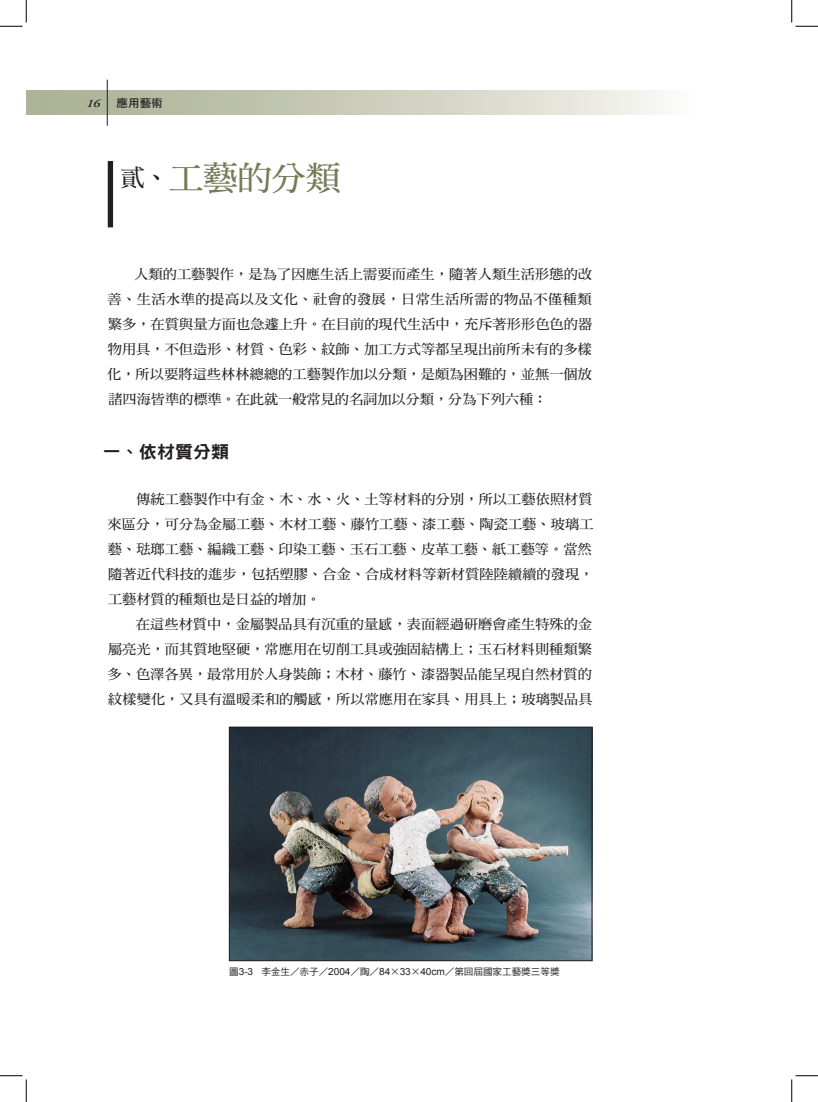
<style>
.page{position:relative;width:818px;height:1102px;background:#fff}
.page>*{position:absolute;margin:0;border:0;box-sizing:border-box;transform-origin:0 0}
.t1{font:33.75px "DF Ming Std W7";letter-spacing:-.015em;color:#737b57}
.t2{font:17.5px "DF Hei Std W9";color:#231f20}
.t3{font:13.75px/25px "DF Ming Std W7";letter-spacing:.005em;color:#231f20;text-align:justify}
.t4{font:11.25px "DF Hei Std W7";color:#231f20}
.t5{font:italic 600 11.25px "Adobe Garamond Pro";color:#231f20;scale:1.2 1}
.t6{font:9.38px "DF Hei Std W5";letter-spacing:-.01em;color:#231f20}
.s1{font-size:23.75px;color:#231f20}
.s2{font-family:"Arial";font-size:9.88px}
</style>
<div class="page">
<div style="left:26px;top:90px;width:668px;height:25px;background:linear-gradient(to right,#a5ab8c,#f6f5f1)"></div>
<hr style="left:107px;top:80px;width:1px;height:46px;background:#231f20">
<img style="left:231px;top:729px;width:359px;height:229px">
<div style="left:229px;top:727px;width:363px;height:233px;border:1px solid #231f20"></div>
<div style="left:108px;top:161px;width:5px;height:66px;background:#231f20"></div>
<svg style="left:0;top:0;width:27px;height:27px"></svg>
<svg style="left:0;top:1075px;width:27px;height:26px"></svg>
<svg style="left:791px;top:0;width:27px;height:27px"></svg>
<svg style="left:791px;top:1075px;width:27px;height:26px"></svg>
<p class="t5" style="left:87px;top:96px;width:13px">16</p>
<p class="t4" style="left:117px;top:97px;width:48px">應用藝術</p>
<h1 class="t1" style="left:120px;top:160px;width:222px"><span class="s1">貳、</span>工藝的分類</h1>
<p class="t3" style="left:107px;top:261px;width:487px;text-indent:27px">人類的工藝製作，是為了因應生活上需要而產生，隨著人類生活形態的改善、生活水準的提高以及文化、社會的發展，日常生活所需的物品不僅種類繁多，在質與量方面也急遽上升。在目前的現代生活中，充斥著形形色色的器物用具，不但造形、材質、色彩、紋飾、加工方式等都呈現出前所未有的多樣化，所以要將這些林林總總的工藝製作加以分類，是頗為困難的，並無一個放諸四海皆準的標準。在此就一般常見的名詞加以分類，分為下列六種：</p>
<p class="t2" style="left:103px;top:441px;width:128px">一、依材質分類</p>
<p class="t3" style="left:108px;top:486px;width:487px;text-align:left;text-indent:29px">傳統工藝製作中有金、木、水、火、土等材料的分別，所以工藝依照材質來區分，可分為金屬工藝、木材工藝、藤竹工藝、漆工藝、陶瓷工藝、玻璃工藝、琺瑯工藝、編織工藝、印染工藝、玉石工藝、皮革工藝、紙工藝等。當然隨著近代科技的進步，包括塑膠、合金、合成材料等新材質陸陸續續的發現，工藝材質的種類也是日益的增加。</p>
<p class="t3" style="left:108px;top:611px;width:487px;text-indent:28px">在這些材質中，金屬製品具有沉重的量感，表面經過研磨會產生特殊的金屬亮光，而其質地堅硬，常應用在切削工具或強固結構上；玉石材料則種類繁多、色澤各異，最常用於人身裝飾；木材、藤竹、漆器製品能呈現自然材質的紋樣變化，又具有溫暖柔和的觸感，所以常應用在家具、用具上；玻璃製品具</p>
<p class="t6" style="left:229px;top:966px;width:332px">圖<span class="s2">3-3</span> 李金生／赤子／<span class="s2">2004</span>／陶／<span class="s2">84</span>×<span class="s2">33</span>×<span class="s2">40cm</span>／第回屆國家工藝獎三等獎</p>
</div>
